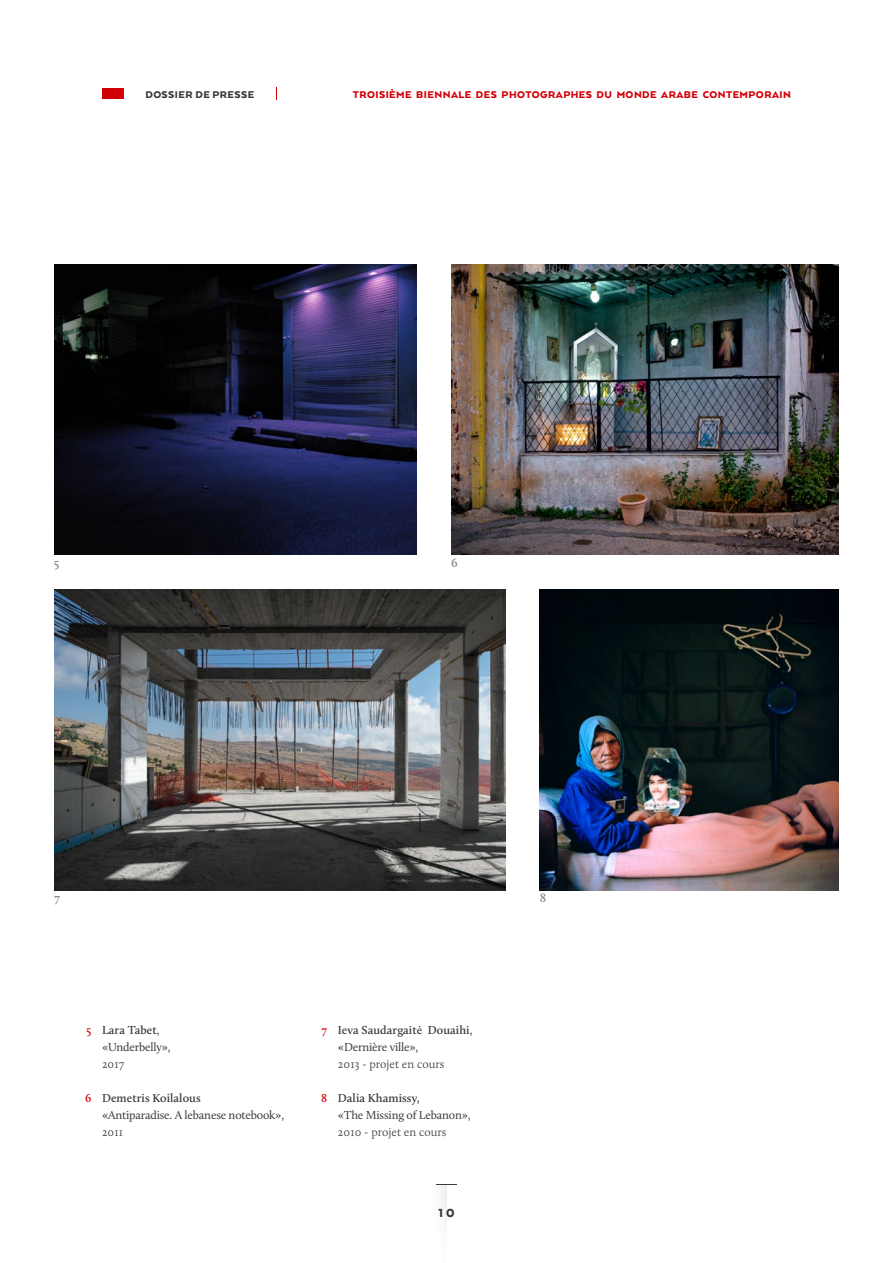
<style>
.page{position:relative;width:893px;height:1263px;background:#fff}
.page>*{position:absolute;margin:0;border:0;box-sizing:border-box;transform-origin:0 0}
.t1{font:900 13.5px "Arquitecta";color:#3a3a39}
.t2{font:600 12.6px "Calluna";color:#868786}
.t3{font:12px/17px "Calluna";letter-spacing:-.015em;color:#3a3a39}
.t4{font:600 12px/17px "Calluna";letter-spacing:.005em;color:#3a3a39}
.t5{font:300 12px "Calluna";letter-spacing:.005em;color:#3a3a39}
.t6{font:600 12px "Calluna";color:#d10007}
.t7{font:900 11.25px "Arquitecta";letter-spacing:.04em;color:#d10007}
.t8{font:900 11.25px "Arquitecta";letter-spacing:.04em;color:#3a3a39}
.s1{font-weight:600}
.s2{font-weight:400}
</style>
<div class="page">
<div style="left:102px;top:88px;width:21px;height:11px;background:#d10007"></div>
<svg style="left:436px;top:1184px;width:21px;height:1px"></svg>
<img style="left:54px;top:589px;width:451px;height:301px">
<img style="left:540px;top:589px;width:299px;height:301px">
<img style="left:451px;top:264px;width:388px;height:291px">
<img style="left:54px;top:265px;width:363px;height:290px">
<p class="t8" style="left:145px;top:87px;width:110px">DOSSIER DE PRESSE</p>
<p class="t7" style="left:353px;top:87px;width:440px">TROISIÈME BIENNALE DES PHOTOGRAPHES DU MONDE ARABE CONTEMPORAIN</p>
<p class="t2" style="left:54px;top:555px;width:7px">5</p>
<p class="t2" style="left:451px;top:555px;width:8px">6</p>
<p class="t2" style="left:54px;top:890px;width:8px">7</p>
<p class="t6" style="left:86px;top:1022px;width:7px">5</p>
<p class="t6" style="left:85px;top:1090px;width:8px">6</p>
<p class="t3" style="left:102px;top:1021px;width:70px"><span class="s1">Lara Tabet</span>, «Underbelly»,</p>
<p class="t5" style="left:102px;top:1056px;width:24px">2017</p>
<p class="t4" style="left:102px;top:1089px;width:100px">Demetris Koilalous</p>
<p class="t3" style="left:102px;top:1106px;width:184px">«Antiparadise. A lebanese notebook»,</p>
<p class="t5" style="left:102px;top:1124px;width:23px">2011</p>
<p class="t6" style="left:322px;top:1022px;width:7px">7</p>
<p class="t6" style="left:321px;top:1090px;width:8px">8</p>
<p class="t4" style="left:338px;top:1021px;width:136px">Ieva Saudargaitė Douaihi<span class="s2">, «Dernière ville»,</span></p>
<p class="t5" style="left:338px;top:1056px;width:108px">2013 - projet en cours</p>
<p class="t4" style="left:338px;top:1089px;width:83px">Dalia Khamissy,</p>
<p class="t3" style="left:338px;top:1106px;width:134px">«The Missing of Lebanon»,</p>
<p class="t5" style="left:338px;top:1124px;width:110px">2010 - projet en cours</p>
<p class="t1" style="left:438px;top:1204px;width:17px">10</p>
<p class="t2" style="left:540px;top:890px;width:8px">8</p>
</div>
